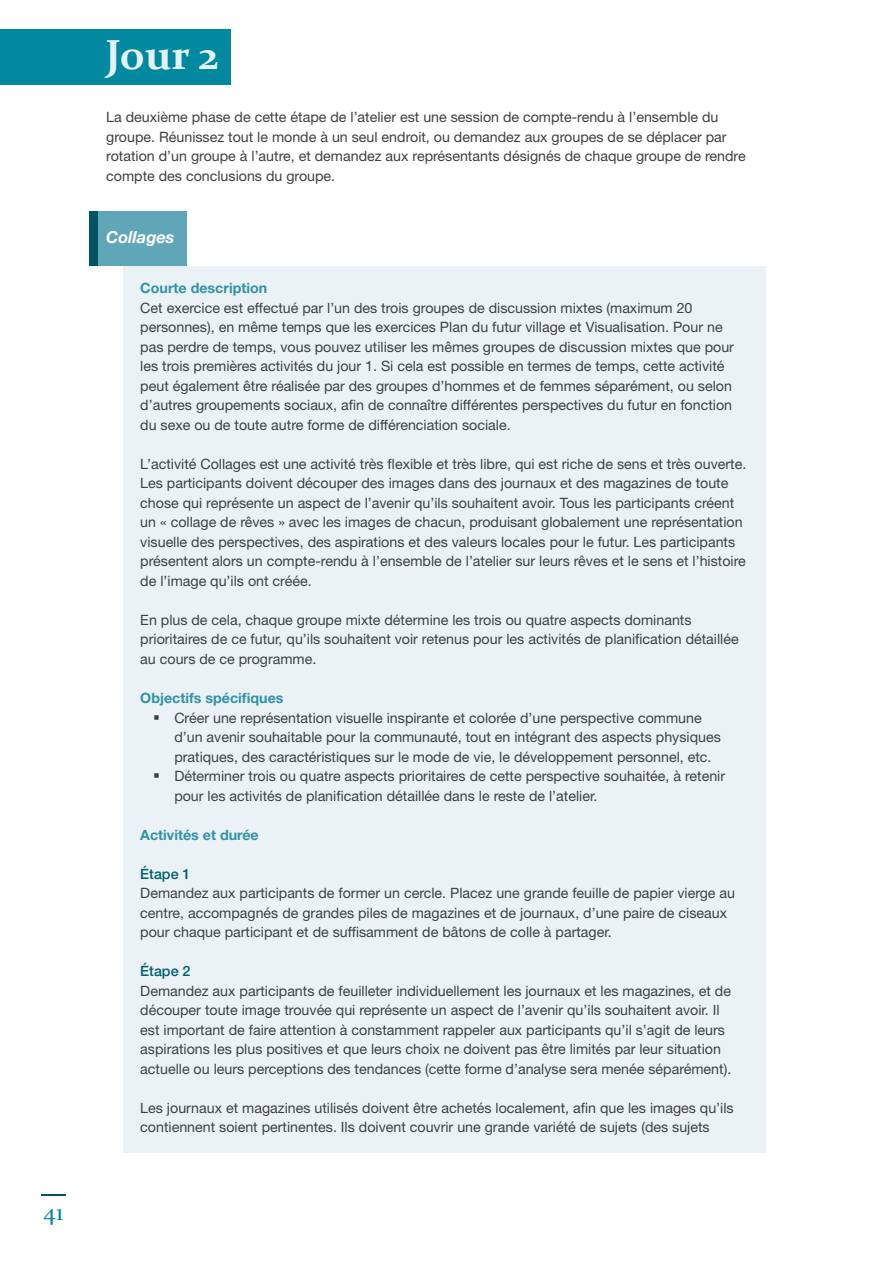
<style>
.page{position:relative;width:893px;height:1263px;background:#fff}
.page>*{position:absolute;margin:0;border:0;box-sizing:border-box;transform-origin:0 0}
.t1{font:700 42px "Constantia";color:#fff}
.t2{font:24px "Constantia";color:#02899f}
.t3{font:italic 700 16.5px "Helvetica Neue";color:#fff}
.t4{font:14.25px/19.5px "Helvetica Neue LT Std";color:#404042}
.t5{font:700 14.25px "Helvetica Neue LT Std";color:#3192a7}
.t6{font:500 14.25px "Helvetica Neue LT Std";color:#005f6d}
</style>
<div class="page">
<svg style="left:41px;top:1194px;width:24px;height:1px"></svg>
<div style="left:123px;top:266px;width:642px;height:887px;background:#eaf2f5"></div>
<div style="left:0;top:30px;width:231px;height:55px;background:#02899f"></div>
<div style="left:89px;top:212px;width:15px;height:54px;background:#005563"></div>
<div style="left:99px;top:212px;width:88px;height:54px;background:#5fa6b8"></div>
<h2 class="t2" style="left:43px;top:1196px;width:22px">41</h2>
<h1 class="t1" style="left:106px;top:26px;width:115px">Jour 2</h1>
<p class="t4" style="left:106px;top:107px;width:641px">La deuxième phase de cette étape de l’atelier est une session de compte-rendu à l’ensemble du groupe. Réunissez tout le monde à un seul endroit, ou demandez aux groupes de se déplacer par rotation d’un groupe à l’autre, et demandez aux représentants désignés de chaque groupe de rendre compte des conclusions du groupe.</p>
<p class="t3" style="left:106px;top:225px;width:70px">Collages</p>
<p class="t5" style="left:140px;top:280px;width:128px">Courte description</p>
<p class="t4" style="left:140px;top:298px;width:595px">Cet exercice est effectué par l’un des trois groupes de discussion mixtes (maximum 20 personnes), en même temps que les exercices Plan du futur village et Visualisation. Pour ne pas perdre de temps, vous pouvez utiliser les mêmes groupes de discussion mixtes que pour les trois premières activités du jour 1. Si cela est possible en termes de temps, cette activité peut également être réalisée par des groupes d’hommes et de femmes séparément, ou selon d’autres groupements sociaux, afin de connaître différentes perspectives du futur en fonction du sexe ou de toute autre forme de différenciation sociale.</p>
<p class="t4" style="left:140px;top:454px;width:607px">L’activité Collages est une activité très flexible et très libre, qui est riche de sens et très ouverte.<br>Les participants doivent découper des images dans des journaux et des magazines de toute chose qui représente un aspect de l’avenir qu’ils souhaitent avoir. Tous les participants créent un « collage de rêves » avec les images de chacun, produisant globalement une représentation visuelle des perspectives, des aspirations et des valeurs locales pour le futur. Les participants présentent alors un compte-rendu à l’ensemble de l’atelier sur leurs rêves et le sens et l’histoire de l’image qu’ils ont créée.</p>
<p class="t4" style="left:140px;top:610px;width:600px">En plus de cela, chaque groupe mixte détermine les trois ou quatre aspects dominants prioritaires de ce futur, qu’ils souhaitent voir retenus pour les activités de planification détaillée au cours de ce programme.</p>
<p class="t5" style="left:140px;top:689px;width:145px">Objectifs spécifiques</p>
<p class="t4" style="left:174px;top:707px;width:552px">Créer une représentation visuelle inspirante et colorée d’une perspective commune d’un avenir souhaitable pour la communauté, tout en intégrant des aspects physiques pratiques, des caractéristiques sur le mode de vie, le développement personnel, etc.<br>Déterminer trois ou quatre aspects prioritaires de cette perspective souhaitée, à retenir pour les activités de planification détaillée dans le reste de l’atelier.</p>
<p class="t5" style="left:140px;top:826px;width:120px">Activités et durée</p>
<p class="t6" style="left:140px;top:865px;width:52px">Étape 1</p>
<p class="t4" style="left:140px;top:883px;width:596px">Demandez aux participants de former un cercle. Placez une grande feuille de papier vierge au centre, accompagnés de grandes piles de magazines et de journaux, d’une paire de ciseaux pour chaque participant et de suffisamment de bâtons de colle à partager.</p>
<p class="t6" style="left:140px;top:962px;width:52px">Étape 2</p>
<p class="t4" style="left:140px;top:980px;width:592px">Demandez aux participants de feuilleter individuellement les journaux et les magazines, et de découper toute image trouvée qui représente un aspect de l’avenir qu’ils souhaitent avoir. Il est important de faire attention à constamment rappeler aux participants qu’il s’agit de leurs aspirations les plus positives et que leurs choix ne doivent pas être limités par leur situation actuelle ou leurs perceptions des tendances (cette forme d’analyse sera menée séparément).</p>
<p class="t4" style="left:140px;top:1097px;width:595px">Les journaux et magazines utilisés doivent être achetés localement, afin que les images qu’ils contiennent soient pertinentes. Ils doivent couvrir une grande variété de sujets (des sujets</p>
</div>
